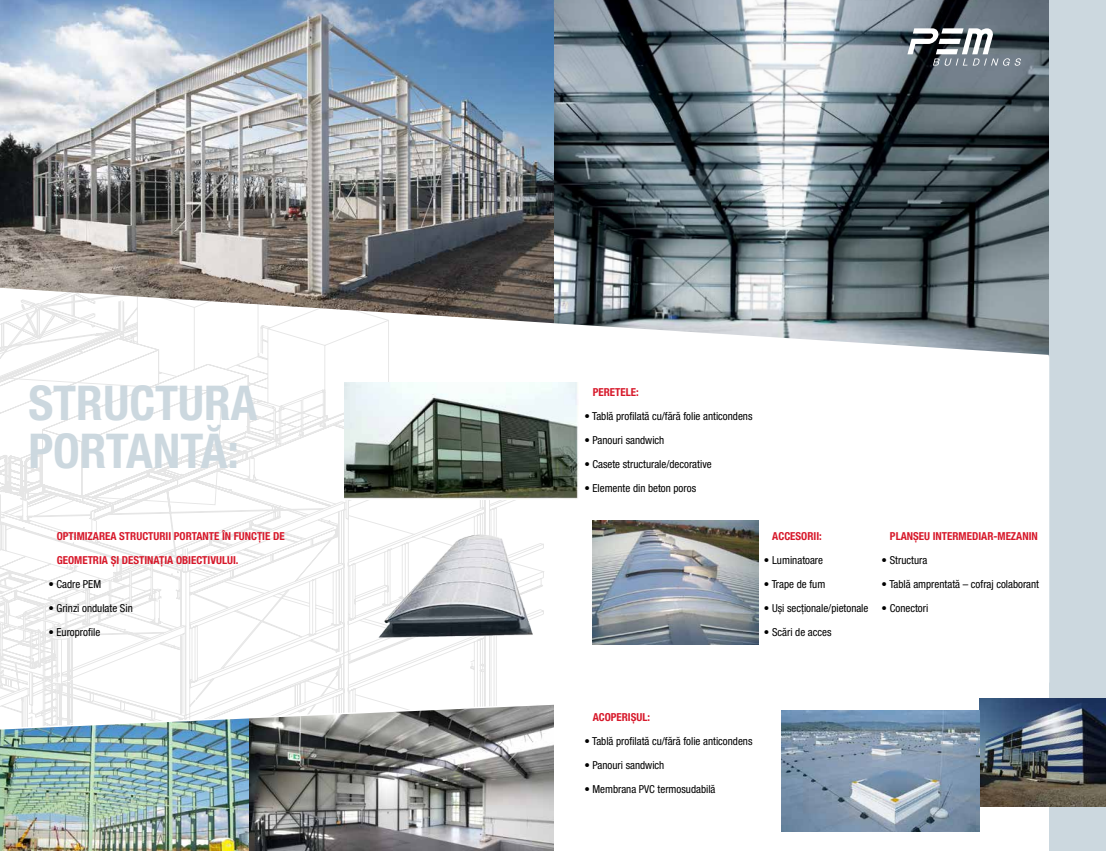
<style>
.page{position:relative;width:1106px;height:851px;background:#fff}
.page>*{position:absolute;margin:0;border:0;box-sizing:border-box;transform-origin:0 0}
.t1{font:700 condensed 48px/48px "Helvetica Neue LT Pro";color:#ccd8df}
.t2{font:condensed 11px "Helvetica Neue LT Pro";color:#000}
.t3{font:700 condensed 11px "Helvetica Neue LT Pro";color:#d7182a}
</style>
<div class="page">
<img style="left:553px;top:0;width:496px;height:289px">
<div style="left:1049px;top:0;width:57px;height:850px;background:#ccd8df"></div>
<img style="left:0;top:0;width:553px;height:288px">
<img style="left:0;top:729px;width:553px;height:121px">
<svg style="left:547px;top:288px;width:501px;height:440px"></svg>
<svg style="left:0;top:288px;width:547px;height:440px"></svg>
<svg style="left:0;top:376px;width:223px;height:129px"></svg>
<svg style="left:907px;top:28px;width:114px;height:38px"></svg>
<img style="left:979px;top:698px;width:127px;height:108px">
<img style="left:345px;top:382px;width:233px;height:118px">
<img style="left:781px;top:710px;width:198px;height:121px">
<img style="left:592px;top:520px;width:166px;height:124px">
<img style="left:378px;top:529px;width:158px;height:117px">
<h1 class="t1" style="left:28px;top:378px;width:230px">STRUCTURA<br>PORTANTĂ:</h1>
<p class="t3" style="left:57px;top:529px;width:12px">OPTIMI</p>
<p class="t3" style="left:88px;top:529px;width:13px">ZAREA</p>
<p class="t3" style="left:119px;top:529px;width:7px">STRUCTURII</p>
<p class="t3" style="left:174px;top:529px;width:7px">PORTANTE</p>
<p class="t3" style="left:222px;top:529px;width:18px">ÎN FUNCȚIE</p>
<p class="t3" style="left:273px;top:529px;width:7px">DE</p>
<p class="t3" style="left:57px;top:553px;width:13px">GEOMETRIA</p>
<p class="t3" style="left:111px;top:553px;width:18px">ȘI DESTINAȚIA</p>
<p class="t3" style="left:176px;top:553px;width:6px">OBIECTIVULUI</p>
<p class="t3" style="left:236px;top:553px;width:4px">.</p>
<p class="t2" style="left:48px;top:578px;width:54px">• Cadre PEM</p>
<p class="t2" style="left:48px;top:602px;width:86px">• Grinzi ondulate Sin</p>
<p class="t2" style="left:48px;top:626px;width:53px">• Europrofile</p>
<p class="t3" style="left:592px;top:385px;width:48px">PERETELE:</p>
<p class="t2" style="left:584px;top:410px;width:170px">• Tablă profilată cu/fără folie anticondens</p>
<p class="t2" style="left:584px;top:434px;width:82px">• Panouri sandwich</p>
<p class="t2" style="left:584px;top:458px;width:129px">• Casete structurale/decorative</p>
<p class="t2" style="left:584px;top:482px;width:113px">• Elemente din beton poros</p>
<p class="t3" style="left:772px;top:529px;width:51px">ACCESORII:</p>
<p class="t2" style="left:764px;top:554px;width:61px">• Luminatoare</p>
<p class="t2" style="left:764px;top:578px;width:63px">• Trape de fum</p>
<p class="t2" style="left:764px;top:602px;width:106px">• Uși secționale/pietonale</p>
<p class="t2" style="left:764px;top:626px;width:69px">• Scări de acces</p>
<p class="t3" style="left:890px;top:529px;width:149px">PLANȘEU INTERMEDIAR-MEZANIN</p>
<p class="t2" style="left:881px;top:554px;width:47px">• Structura</p>
<p class="t2" style="left:881px;top:578px;width:159px">• Tablă amprentată – cofraj colaborant</p>
<p class="t2" style="left:881px;top:602px;width:48px">• Conectori</p>
<p class="t3" style="left:592px;top:709px;width:59px">ACOPERIȘUL:</p>
<p class="t2" style="left:584px;top:734px;width:170px">• Tablă profilată cu/fără folie anticondens</p>
<p class="t2" style="left:584px;top:758px;width:82px">• Panouri sandwich</p>
<p class="t2" style="left:584px;top:782px;width:133px">• Membrana PVC termosudabilă</p>
</div>
